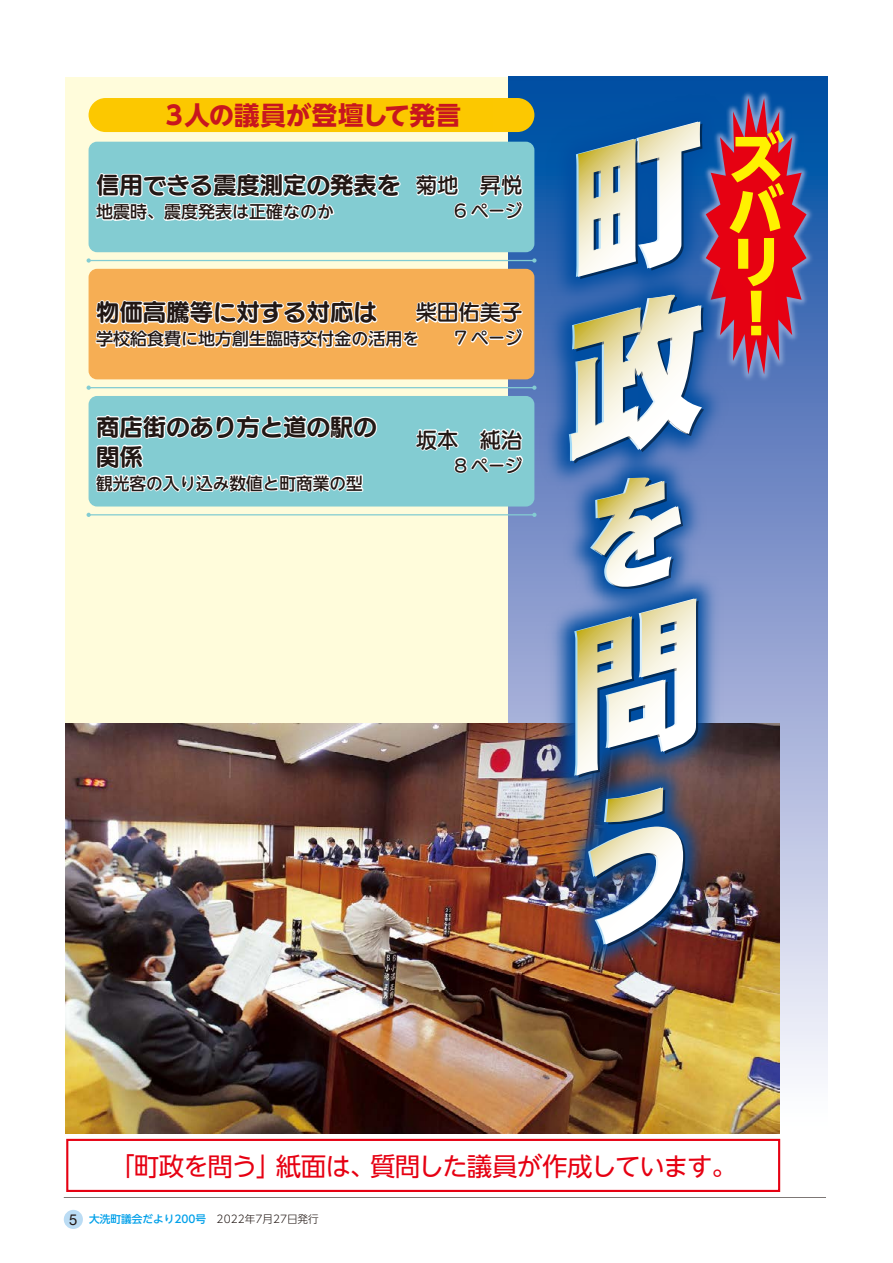
<style>
.page{position:relative;width:893px;height:1263px;background:#fff}
.page>*{position:absolute;margin:0;border:0;box-sizing:border-box;transform-origin:0 0}
.t1{font:800 55.35px/52.1px "UD Shin Go NT Pro";color:#fff100;text-align:center}
.t2{font:25.5px "UD Shin Go NT Pro";letter-spacing:-.045em;color:#e60012}
.t3{font:700 25.5px "UD Shin Go NT Pro";letter-spacing:-.005em;color:#c8161e}
.t4{font:23.4px/29.7px "UD Marugo Large Pro B";color:#221815}
.t5{font:21.3px "UD Marugo Large Pro DB";color:#221815}
.t6{font:500 16.95px "UD Shin Go NT Pro";color:#221815}
.t7{font:16.95px "UD Marugo Large Pro DB";color:#221815}
.t8{font:14.85px "Helvetica Neue";color:#221815}
.t9{font:300 10.65px "UD Shin Go NT Pro";color:#221815}
.s1{font-weight:500;color:#00a0e9}
</style>
<div class="page">
<hr style="left:64px;top:1197px;width:762px;height:1px;background:#221815">
<div style="left:66px;top:77px;width:443px;height:656px;background:#fffcdb"></div>
<svg style="left:774px;top:432px;width:54px;height:644px;background:#adb8dd"></svg>
<div style="left:89px;top:98px;width:445px;height:34px;background:#fcc800;border-radius:17px"></div>
<div style="left:66px;top:1139px;width:714px;height:53px;border:2px solid #e60012"></div>
<img style="left:774px;top:76px;width:54px;height:356px">
<hr style="left:89px;top:387px;width:445px;height:1px;background:#83ccd2">
<svg style="left:87px;top:386px;width:4px;height:4px"></svg>
<hr style="left:89px;top:514px;width:445px;height:1px;background:#83ccd2">
<svg style="left:87px;top:513px;width:4px;height:4px"></svg>
<div style="left:89px;top:396px;width:445px;height:110px;background:#83ccd2;border-radius:9px"></div>
<div style="left:89px;top:269px;width:445px;height:110px;background:#f6ae54;border-radius:9px"></div>
<div style="left:89px;top:142px;width:445px;height:110px;background:#83ccd2;border-radius:9px"></div>
<img style="left:66px;top:723px;width:714px;height:410px">
<img style="left:494px;top:76px;width:280px;height:968px">
<svg style="left:569px;top:98px;width:237px;height:365px;background:#867799"></svg>
<svg style="left:590px;top:478px;width:93px;height:111px"></svg>
<svg style="left:574px;top:598px;width:125px;height:180px"></svg>
<img style="left:588px;top:787px;width:97px;height:160px">
<svg style="left:95px;top:173px;width:306px;height:48px"></svg>
<svg style="left:415px;top:163px;width:109px;height:58px"></svg>
<svg style="left:87px;top:248px;width:437px;height:125px"></svg>
<svg style="left:136px;top:173px;width:171px;height:216px"></svg>
<svg style="left:95px;top:414px;width:283px;height:79px"></svg>
<svg style="left:415px;top:423px;width:109px;height:52px"></svg>
<div style="left:64px;top:1210px;width:19px;height:19px;background:#bbdcf4;border-radius:50%"></div>
<h2 class="t3" style="left:162px;top:94px;width:301px">３人の議員が登壇して発言</h2>
<h3 class="t4" style="left:96px;top:168px;width:306px">信用できる震度測定の発表を</h3>
<p class="t6" style="left:96px;top:198px;width:240px">地震時、震度発表は正確なのか</p>
<p class="t5" style="left:416px;top:167px;width:108px">菊地　昇悦</p>
<p class="t7" style="left:454px;top:196px;width:70px">6 ページ</p>
<h3 class="t4" style="left:96px;top:296px;width:282px">物価高騰等に対する対応は</h3>
<p class="t6" style="left:96px;top:325px;width:325px">学校給食費に地方創生臨時交付金の活用を</p>
<p class="t5" style="left:416px;top:294px;width:108px">柴田佑美子</p>
<p class="t7" style="left:454px;top:323px;width:69px">7 ページ</p>
<h3 class="t4" style="left:96px;top:410px;width:282px">商店街のあり方と道の駅の関係</h3>
<p class="t6" style="left:96px;top:470px;width:268px">観光客の入り込み数値と町商業の型</p>
<p class="t5" style="left:416px;top:421px;width:108px">坂本　純治</p>
<p class="t7" style="left:454px;top:450px;width:69px">8 ページ</p>
<h1 class="t1" style="left:728px;top:131px;width:57px">ズバリ!</h1>
<h2 class="t2" style="left:109px;top:1145px;width:174px">「町政を問う」</h2>
<h2 class="t2" style="left:276px;top:1145px;width:101px">紙面は、</h2>
<h2 class="t2" style="left:370px;top:1145px;width:368px">質問した議員が作成しています。</h2>
<p class="t8" style="left:69px;top:1209px;width:10px">5</p>
<p class="t9" style="left:89px;top:1211px;width:231px"><span class="s1">大洗町議会だより200号</span>　2022年7月27日発行</p>
</div>
